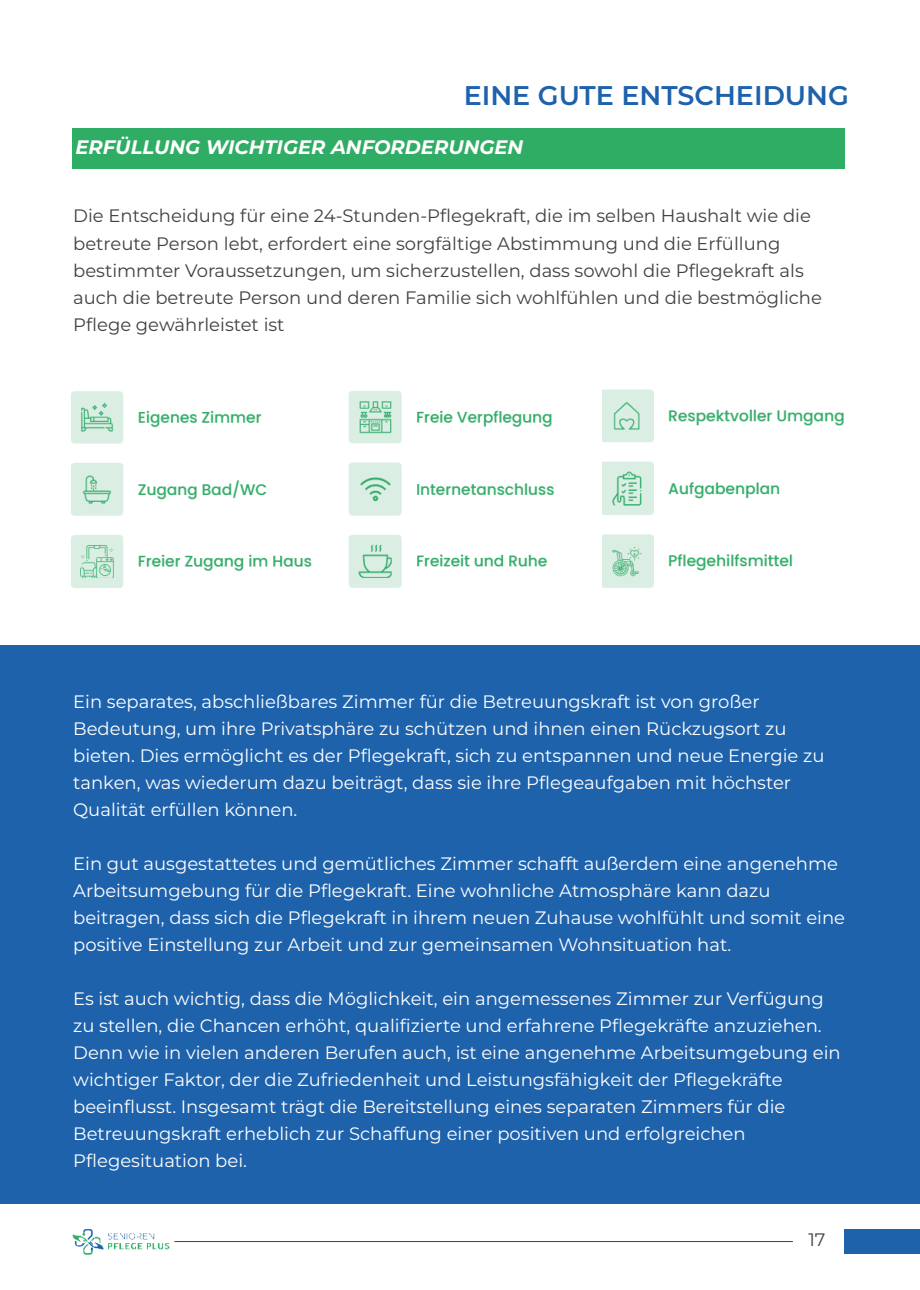
<style>
.page{position:relative;width:920px;height:1290px;background:#fff}
.page>*{position:absolute;margin:0;border:0;box-sizing:border-box;transform-origin:0 0}
.t1{font:600 27px "Montserrat";color:#1e62ac}
.t2{font:italic 700 19.5px "Montserrat";color:#fff}
.t3{font:18px/27px "Montserrat";color:#fff}
.t4{font:18px/27px "Montserrat";color:#414042}
</style>
<div class="page">
<div style="left:72px;top:128px;width:772px;height:40px;background:#30ad65"></div>
<div style="left:0;top:645px;width:920px;height:558px;background:#1e62ac"></div>
<img style="left:602px;top:389px;width:242px;height:199px">
<img style="left:71px;top:391px;width:241px;height:197px">
<img style="left:348px;top:391px;width:207px;height:197px">
<img style="left:53px;top:1203px;width:135px;height:52px">
<div style="left:844px;top:1229px;width:76px;height:24px;background:#1e62ac"></div>
<hr style="left:174px;top:1241px;width:619px;height:1px;background:#414042">
<h1 class="t1" style="left:464px;top:76px;width:387px">EINE GUTE ENTSCHEIDUNG</h1>
<p class="t2" style="left:75px;top:133px;width:449px">ERFÜLLUNG WICHTIGER ANFORDERUNGEN</p>
<p class="t4" style="left:73px;top:202px;width:750px">Die Entscheidung für eine 24-Stunden-Pflegekraft, die im selben Haushalt wie die betreute Person lebt, erfordert eine sorgfältige Abstimmung und die Erfüllung bestimmter Voraussetzungen, um sicherzustellen, dass sowohl die Pflegekraft als auch die betreute Person und deren Familie sich wohlfühlen und die bestmögliche Pflege gewährleistet ist</p>
<p class="t3" style="left:73px;top:687px;width:753px">Ein separates, abschließbares Zimmer für die Betreuungskraft ist von großer Bedeutung, um ihre Privatsphäre zu schützen und ihnen einen Rückzugsort zu bieten. Dies ermöglicht es der Pflegekraft, sich zu entspannen und neue Energie zu tanken, was wiederum dazu beiträgt, dass sie ihre Pflegeaufgaben mit höchster Qualität erfüllen können.</p>
<p class="t3" style="left:73px;top:849px;width:773px">Ein gut ausgestattetes und gemütliches Zimmer schafft außerdem eine angenehme Arbeitsumgebung für die Pflegekraft. Eine wohnliche Atmosphäre kann dazu beitragen, dass sich die Pflegekraft in ihrem neuen Zuhause wohlfühlt und somit eine positive Einstellung zur Arbeit und zur gemeinsamen Wohnsituation hat.</p>
<p class="t3" style="left:73px;top:984px;width:769px">Es ist auch wichtig, dass die Möglichkeit, ein angemessenes Zimmer zur Verfügung zu stellen, die Chancen erhöht, qualifizierte und erfahrene Pflegekräfte anzuziehen.<br>Denn wie in vielen anderen Berufen auch, ist eine angenehme Arbeitsumgebung ein wichtiger Faktor, der die Zufriedenheit und Leistungsfähigkeit der Pflegekräfte beeinflusst. Insgesamt trägt die Bereitstellung eines separaten Zimmers für die Betreuungskraft erheblich zur Schaffung einer positiven und erfolgreichen Pflegesituation bei.</p>
<p class="t4" style="left:808px;top:1225px;width:19px">17</p>
</div>
